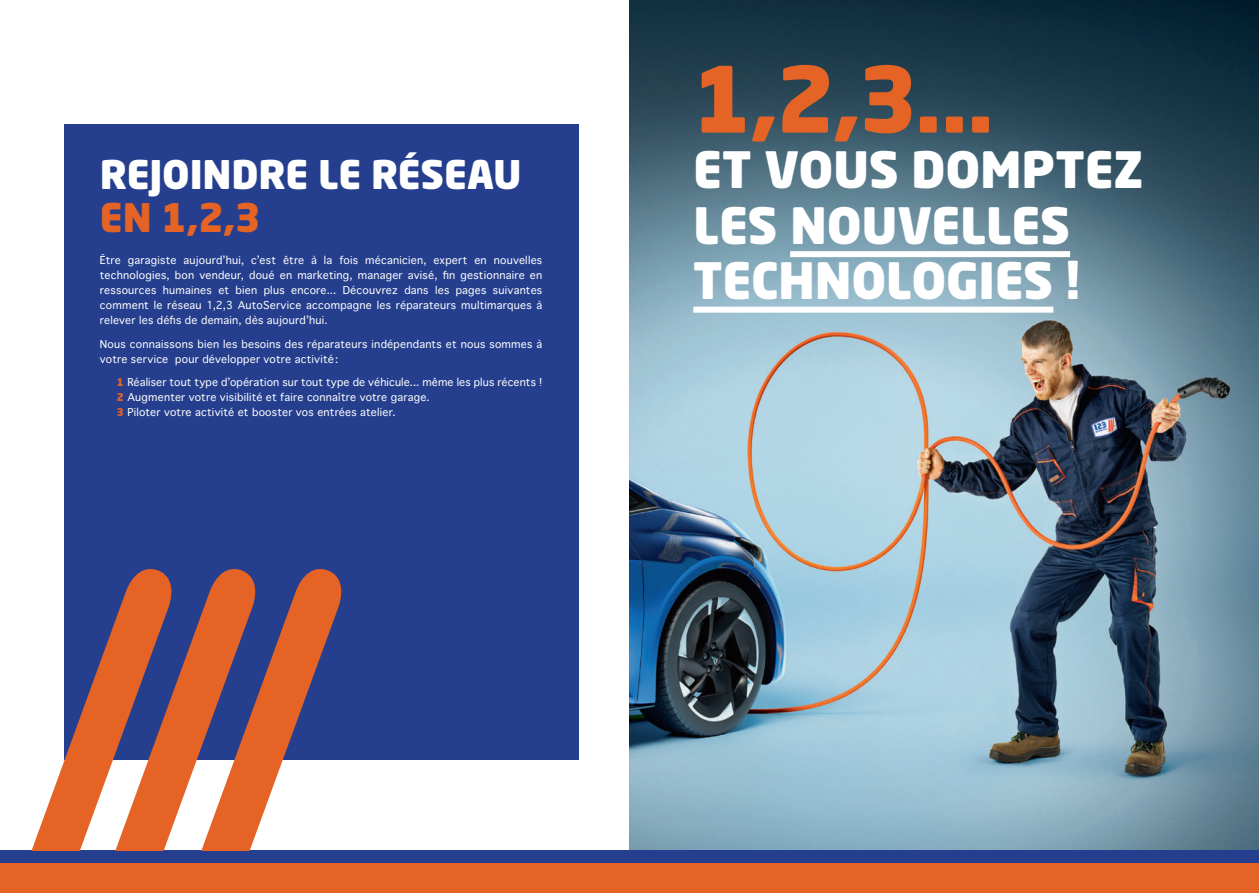
<style>
.page{position:relative;width:1259px;height:893px;background:#fff}
.page>*{position:absolute;margin:0;border:0;box-sizing:border-box;transform-origin:0 0}
.t1{font:900 90px "Neo Sans W1 G";color:#e46325}
.t2{font:900 49.5px "Neo Sans W1 G";letter-spacing:-.005em;color:#fff}
.Titre_chapitre{font:900 39px "Neo Sans W1 G";letter-spacing:-.005em;color:#fff}
.Titre_chapitre-2{font:900 39px "Neo Sans W1 G";color:#e46325}
.t3{font:10.5px/15px "Thonburi";letter-spacing:.02em;color:#fff;text-align:justify}
.s1{font-family:"Neo Sans W1 G";font-weight:900;color:#e46325}
</style>
<div class="page">
<div style="left:64px;top:124px;width:514px;height:635px;background:#253f8e"></div>
<img style="left:629px;top:0;width:630px;height:850px">
<div style="left:790px;top:251px;width:280px;height:6px;background:#fff"></div>
<div style="left:693px;top:307px;width:360px;height:6px;background:#fff"></div>
<div style="left:0;top:863px;width:629px;height:30px;background:#e46325"></div>
<div style="left:0;top:850px;width:629px;height:13px;background:#253f8e"></div>
<div style="left:629px;top:863px;width:630px;height:30px;background:#e46325"></div>
<div style="left:629px;top:850px;width:630px;height:13px;background:#253f8e"></div>
<svg style="left:31px;top:569px;width:314px;height:281px"></svg>
<p class="Titre_chapitre" style="left:100px;top:149px;width:423px">REJOINDRE LE RÉSEAU</p>
<p class="Titre_chapitre-2" style="left:100px;top:192px;width:162px">EN 1,2,3</p>
<p class="t3" style="left:100px;top:253px;width:444px">Être garagiste aujourd’hui, c’est être à la fois mécanicien, expert en nouvelles technologies, bon vendeur, doué en marketing, manager avisé, fin gestionnaire en ressources humaines et bien plus encore... Découvrez dans les pages suivantes comment le réseau 1,2,3 AutoService accompagne les réparateurs multimarques à relever les défis de demain, dès aujourd’hui.</p>
<p class="t3" style="left:100px;top:336px;width:444px">Nous connaissons bien les besoins des réparateurs indépendants et nous sommes à votre service pour développer votre activité:</p>
<p class="t3" style="left:117px;top:375px;width:427px"><span class="s1">1</span> Réaliser tout type d’opération sur tout type de véhicule... même les plus récents !</p>
<p class="t3" style="left:117px;top:390px;width:314px"><span class="s1">2</span> Augmenter votre visibilité et faire connaître votre garage.</p>
<p class="t3" style="left:117px;top:405px;width:280px"><span class="s1">3</span> Piloter votre activité et booster vos entrées atelier.</p>
<p class="t1" style="left:693px;top:40px;width:302px">1,2,3...</p>
<p class="t2" style="left:693px;top:137px;width:452px">ET VOUS DOMPTEZ</p>
<p class="t2" style="left:693px;top:193px;width:378px">LES NOUVELLES</p>
<p class="t2" style="left:693px;top:248px;width:388px">TECHNOLOGIES !</p>
</div>
